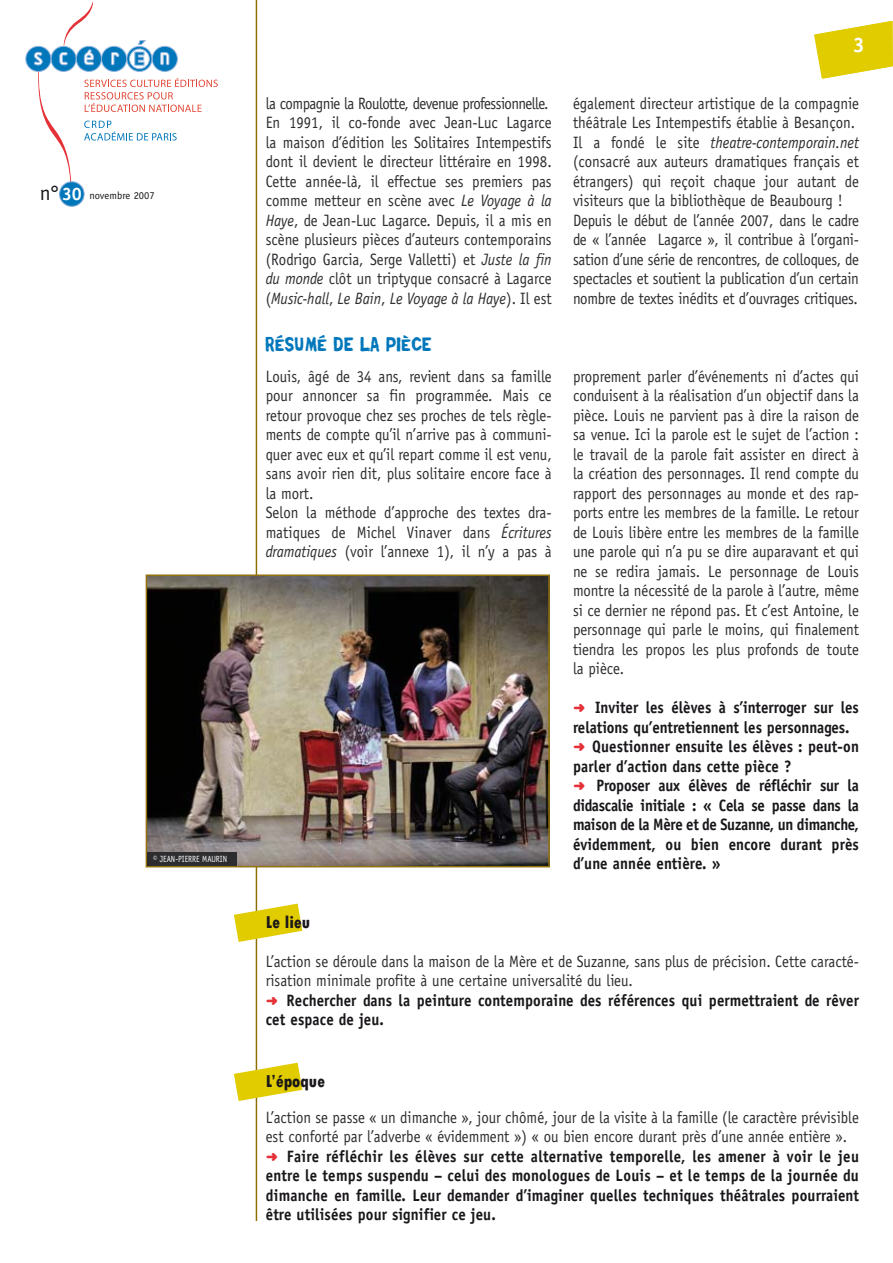
<style>
.page{position:relative;width:893px;height:1263px;background:#fff}
.page>*{position:absolute;margin:0;border:0;box-sizing:border-box;transform-origin:0 0}
.t1{font:700 21px "Officina Sans LT";color:#fff}
.t2{font:18px "Repent";letter-spacing:.025em;color:#07b;scale:.8 1}
.t3{font:800 condensed 18px "Tw Cen";color:#1a171b}
.t4{font:16.5px/19.5px "Officina Sans LT";color:#2d2c2f;scale:.9 1}
.t5{font:700 16.5px/19.5px "Officina Sans LT";letter-spacing:.01em;color:#1a171b;scale:.9 1}
.t6{font:10.5px "Officina Sans LT";color:#1a171b}
.t7{font:9px "Officina Sans LT";color:#fff;scale:.85 1}
.s1{font-size:21px}
.s2{font-weight:700;font-size:18px;color:#fff}
.s3{font-style:italic}
.s4{font-family:"Distro Bats";font-weight:400;font-size:13.5px;color:#e53138}
.s5{font-family:"Distro Bats";font-size:13.5px;color:#e53138}
.s6{font-weight:700;color:#1a171b}
.s7{font-weight:400;color:#2d2c2f}
</style>
<div class="page">
<img style="left:217px;top:0;width:49px;height:1220px">
<div style="left:60px;top:182px;width:24px;height:24px;background:#07b;border-radius:50%"></div>
<div style="left:59px;top:181px;width:26px;height:26px;border:1px solid #7ea8d5;border-radius:50%"></div>
<svg style="left:26px;top:1px;width:192px;height:193px"></svg>
<svg style="left:814px;top:21px;width:79px;height:58px"></svg>
<svg style="left:234px;top:904px;width:68px;height:38px"></svg>
<svg style="left:234px;top:1063px;width:68px;height:38px"></svg>
<div style="left:266px;top:1100px;width:593px;height:131px;background:#fff"></div>
<img style="left:149px;top:577px;width:398px;height:287px">
<div style="left:146px;top:574px;width:404px;height:293px;border:2px solid #92730c"></div>
<div style="left:147px;top:852px;width:89px;height:14px;background:#2d2c2f"></div>
<p class="t6" style="left:40px;top:192px;width:116px"><span class="s1">n°</span> <span class="s2">30</span> novembre 2007</p>
<p class="t7" style="left:153px;top:856px;width:89px">© JEAN-PIERRE MAURIN</p>
<p class="t1" style="left:853px;top:37px;width:13px">3</p>
<p class="t4" style="left:266px;top:95px;width:319px">la compagnie la Roulotte, devenue professionnelle.<br>En 1991, il co-fonde avec Jean-Luc Lagarce la maison d’édition les Solitaires Intempestifs dont il devient le directeur littéraire en 1998.<br>Cette année-là, il effectue ses premiers pas comme metteur en scène avec <span class="s3">Le Voyage à la Haye</span>, de Jean-Luc Lagarce. Depuis, il a mis en scène plusieurs pièces d’auteurs contemporains (Rodrigo Garcia, Serge Valletti) et <span class="s3">Juste la fin du monde</span> clôt un triptyque consacré à Lagarce (<span class="s3">Music-hall</span>, <span class="s3">Le Bain</span>, <span class="s3">Le Voyage à la Haye</span>). Il est</p>
<p class="t4" style="left:573px;top:95px;width:319px">également directeur artistique de la compagnie théâtrale Les Intempestifs établie à Besançon.<br>Il a fondé le site <span class="s3">theatre-contemporain.net </span>(consacré aux auteurs dramatiques français et étrangers) qui reçoit chaque jour autant de visiteurs que la bibliothèque de Beaubourg !<br>Depuis le début de l’année 2007, dans le cadre de « l’année Lagarce », il contribue à l’organi&shy;sation d’une série de rencontres, de colloques, de spectacles et soutient la publication d’un certain nombre de textes inédits et d’ouvrages critiques.</p>
<p class="t2" style="left:266px;top:334px;width:209px">RÉSUMÉ DE LA PIÈCE</p>
<p class="t4" style="left:266px;top:368px;width:319px">Louis, âgé de 34 ans, revient dans sa famille pour annoncer sa fin programmée. Mais ce retour provoque chez ses proches de tels règle&shy;ments de compte qu’il n’arrive pas à communi&shy;quer avec eux et qu’il repart comme il est venu, sans avoir rien dit, plus solitaire encore face à la mort.<br>Selon la méthode d’approche des textes dra&shy;matiques de Michel Vinaver dans <span class="s3">Écritures dramatiques</span> (voir l’annexe 1), il n’y a pas à</p>
<p class="t4" style="left:573px;top:368px;width:319px;text-align:justify">proprement parler d’événements ni d’actes qui conduisent à la réalisation d’un objectif dans la pièce. Louis ne parvient pas à dire la raison de sa venue. Ici la parole est le sujet de l’action : le travail de la parole fait assister en direct à la création des personnages. Il rend compte du rapport des personnages au monde et des rap&shy;ports entre les membres de la famille. Le retour de Louis libère entre les membres de la famille une parole qui n’a pu se dire auparavant et qui ne se redira jamais. Le personnage de Louis montre la nécessité de la parole à l’autre, même si ce dernier ne répond pas. Et c’est Antoine, le personnage qui parle le moins, qui finalement tiendra les propos les plus profonds de toute la pièce.</p>
<p class="t5" style="left:573px;top:700px;width:319px"><span class="s4">b</span> Inviter les élèves à s’interroger sur les relations qu’entretiennent les personnages. <span class="s4">b</span> Questionner ensuite les élèves : peut-on parler d’action dans cette pièce ?<br><span class="s4">b</span> Proposer aux élèves de réfléchir sur la didascalie initiale : « Cela se passe dans la maison de la Mère et de Suzanne, un dimanche, évidemment, ou bien encore durant près d’une année entière. »</p>
<p class="t3" style="left:266px;top:912px;width:46px">Le lieu</p>
<p class="t4" style="left:266px;top:953px;width:661px">L’action se déroule dans la maison de la Mère et de Suzanne, sans plus de précision. Cette caracté&shy;risation minimale profite à une certaine universalité du lieu.<br><span class="s5">b</span> <span class="s6">Rechercher dans la peinture contemporaine des références qui permettraient de rêver cet espace de jeu.</span></p>
<p class="t3" style="left:266px;top:1071px;width:61px">L’époque</p>
<p class="t5" style="left:266px;top:1109px;width:661px"><span class="s7">L’action se passe « un dimanche », jour chômé, jour de la visite à la famille (le caractère prévisible est conforté par l’adverbe « évidemment ») « ou bien encore durant près d’une année entière ». </span><span class="s4">b</span> Faire réfléchir les élèves sur cette alternative temporelle, les amener à voir le jeu entre le temps suspendu – celui des monologues de Louis – et le temps de la journée du dimanche en famille. Leur demander d’imaginer quelles techniques théâtrales pourraient être utilisées pour signifier ce jeu.</p>
</div>
